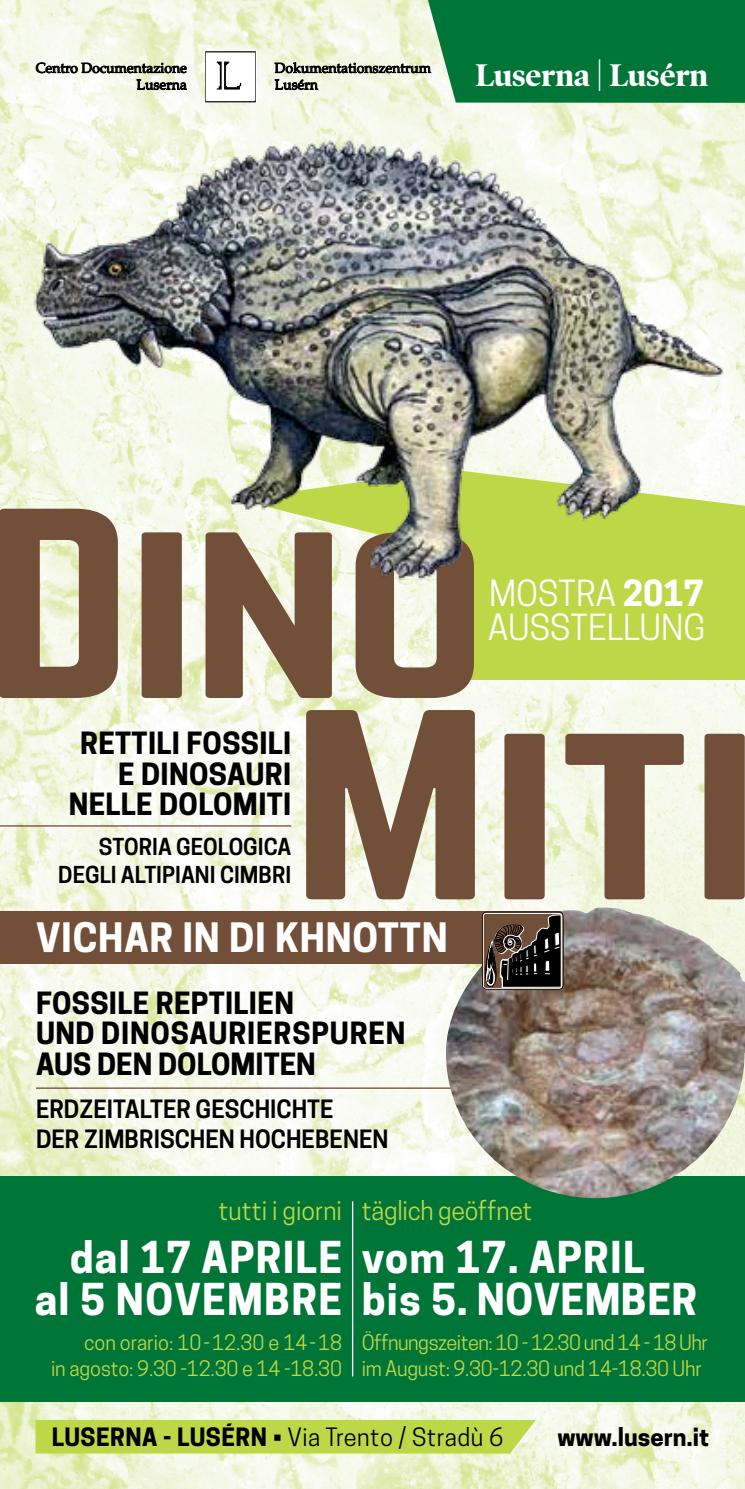
<style>
.page{position:relative;width:745px;height:1489px;background:#fff}
.page>*{position:absolute;margin:0;border:0;box-sizing:border-box;transform-origin:0 0}
.t1{font:236.5px/201.2px "Norwester";letter-spacing:-.015em;color:#724f38;scale:1.25 1}
.t2{font:700 41.25px/42.5px "Cooper Hewitt";letter-spacing:.01em;color:#fff}
.t3{font:700 41.25px/42.5px "Cooper Hewitt";letter-spacing:.03em;color:#fff;text-align:right}
.t4{font:700 38px "Cooper Hewitt";letter-spacing:.02em;color:#fff}
.t5{font:33.75px/33.8px "Cooper Hewitt";color:#fff}
.t6{font:700 31.75px "Poynter OS Display";color:#fff}
.t7{font:700 28.75px/30.5px "Cooper Hewitt";letter-spacing:.01em;color:#000}
.t8{font:25px "Cooper Hewitt";letter-spacing:-.01em;color:#bed747}
.t9{font:600 23.75px/29.5px "Cooper Hewitt";color:#000}
.t10{font:700 23.75px "Cooper Hewitt";color:#000}
.t11{font:23.75px "Cooper Hewitt";letter-spacing:.02em;color:#000}
.t12{font:600 22px/27.5px "Cooper Hewitt";color:#000;text-align:right}
.t13{font:20px/26.2px "Cooper Hewitt";letter-spacing:-.015em;color:#bed747;text-align:right}
.t14{font:14px/16.8px "Palatino";color:#000;text-align:right}
.s1{font-weight:700}
</style>
<div class="page">
<img style="left:0;top:0;width:744px;height:1488px">
<svg style="left:236px;top:469px;width:508px;height:123px"></svg>
<div style="left:441px;top:540px;width:303px;height:139px;background:#bed747"></div>
<div style="left:0;top:1176px;width:744px;height:225px;background:#007538"></div>
<div style="left:35px;top:1419px;width:500px;height:34px;background:#bed747"></div>
<svg style="left:36px;top:62px;width:151px;height:11px;background:#8b8d83"></svg>
<svg style="left:136px;top:79px;width:51px;height:12px"></svg>
<img style="left:205px;top:51px;width:51px;height:52px">
<svg style="left:274px;top:0;width:470px;height:103px;background:#519e6f"></svg>
<hr style="left:0;top:825px;width:291px;height:1px;background:#724f38">
<hr style="left:36px;top:1087px;width:426px;height:1px;background:#724f38">
<div style="left:0;top:911px;width:562px;height:52px;background:#724f38"></div>
<img style="left:445px;top:907px;width:299px;height:290px">
<img style="left:22px;top:132px;width:709px;height:455px">
<svg style="left:481px;top:911px;width:82px;height:78px"></svg>
<hr style="left:352px;top:1201px;width:1px;height:175px;background:#fff">
<p class="t14" style="left:36px;top:59px;width:153px">Centro Documentazione<br>Luserna</p>
<p class="t14" style="left:274px;top:59px;width:158px;text-align:left">Dokumentationszentrum<br>Lusérn</p>
<h3 class="t6" style="left:475px;top:57px;width:234px">Luserna | Lusérn</h3>
<h1 class="t1" style="left:291px;top:512px;width:376px;text-indent:-306px">Dino<br>Miti</h1>
<h3 class="t5" style="left:487px;top:576px;width:219px">mostra <span class="s1">2017 </span>ausstellung</h3>
<h3 class="t7" style="left:69px;top:728px;width:224px;text-align:right">RETTILI FOSSILI<br>E DINOSAURI<br>NELLE DOLOMITI</h3>
<p class="t12" style="left:99px;top:833px;width:92px">STORIA GEO</p>
<p class="t12" style="left:58px;top:833px;width:234px">LOG ICA<br>DEGLI ALTIPIANI CIMBRI</p>
<h3 class="t4" style="left:36px;top:914px;width:413px">VICHAR IN DI KHNOTTN</h3>
<h3 class="t7" style="left:36px;top:987px;width:371px">FOSSILE REPTILIEN<br>UND DINOSAURIERSPUREN<br>AUS DEN DOLOMITEN</h3>
<p class="t9" style="left:36px;top:1094px;width:296px">ERDZEITALTER GESCHICHTE<br>DER ZIMBRISCH</p>
<p class="t9" style="left:205px;top:1123px;width:184px">EN HOCHEBENEN</p>
<p class="t8" style="left:218px;top:1195px;width:125px">tutti i giorni</p>
<h2 class="t3" style="left:35px;top:1235px;width:308px">DAL 17 APRILE<br>AL 5 NOVEMBRE</h2>
<p class="t13" style="left:51px;top:1329px;width:292px">con orario: 10 - 12.30 e 14 - 18<br>in agosto: 9.30 -12.30 e 14 -18.30</p>
<p class="t8" style="left:361px;top:1195px;width:172px">täglich geöffnet</p>
<h2 class="t2" style="left:361px;top:1235px;width:336px">VOM 17. APRIL<br>BIS 5. NOVEMBER</h2>
<p class="t13" style="left:361px;top:1329px;width:347px;text-align:left">Öffnungszeiten: 10 - 12.30 und 14 - 18 Uhr im August: 9.30-12.30 und 14-18.30 Uhr</p>
<p class="t10" style="left:52px;top:1422px;width:16px">LUSERNA</p>
<p class="t10" style="left:163px;top:1422px;width:29px">- LUS</p>
<p class="t11" style="left:221px;top:1422px;width:283px"><span class="s1">ÉRN</span> • Via Trento / Stradù 6</p>
<p class="t10" style="left:557px;top:1422px;width:153px">WWW.LUSERN.IT</p>
</div>
